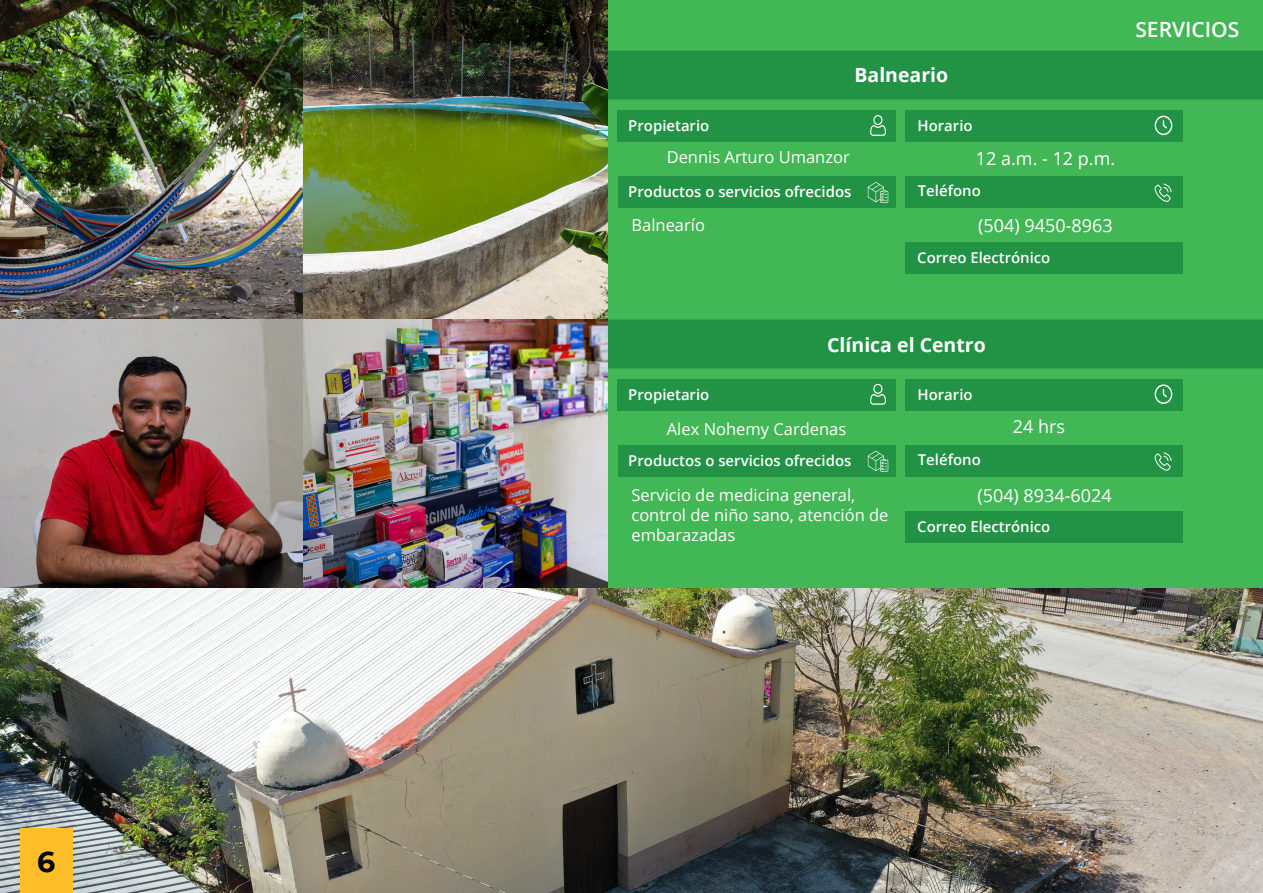
<style>
.page{position:relative;width:1263px;height:893px;background:#fff}
.page>*{position:absolute;margin:0;border:0;box-sizing:border-box;transform-origin:0 0}
.t1{font:700 28.5px "Montserrat";color:#000001}
.t2{font:600 21px "Open Sans";color:#fff}
.t3{font:700 19.5px "Open Sans";color:#fff}
.t4{font:18px "Open Sans";color:#fff}
.t5{font:16.5px/19.8px "Open Sans";color:#fff}
.t6{font:600 15px "Open Sans";color:#fff}
</style>
<div class="page">
<div style="left:608px;top:0;width:655px;height:588px;background:#42b756"></div>
<div style="left:608px;top:51px;width:655px;height:49px;background:#229345"></div>
<div style="left:617px;top:110px;width:278px;height:32px;background:#229345"></div>
<div style="left:618px;top:176px;width:278px;height:32px;background:#229345"></div>
<div style="left:905px;top:110px;width:278px;height:32px;background:#229345"></div>
<div style="left:905px;top:176px;width:278px;height:32px;background:#229345"></div>
<svg style="left:1154px;top:184px;width:17px;height:18px"></svg>
<svg style="left:1155px;top:116px;width:17px;height:19px"></svg>
<svg style="left:870px;top:115px;width:16px;height:21px"></svg>
<svg style="left:868px;top:182px;width:20px;height:21px"></svg>
<div style="left:905px;top:243px;width:278px;height:31px;background:#229345"></div>
<div style="left:608px;top:319px;width:655px;height:49px;background:#229345"></div>
<div style="left:617px;top:379px;width:278px;height:32px;background:#229345"></div>
<div style="left:618px;top:445px;width:278px;height:32px;background:#229345"></div>
<div style="left:905px;top:379px;width:278px;height:31px;background:#229345"></div>
<div style="left:905px;top:445px;width:278px;height:32px;background:#229345"></div>
<svg style="left:1154px;top:452px;width:17px;height:19px"></svg>
<svg style="left:1155px;top:384px;width:17px;height:20px"></svg>
<svg style="left:870px;top:384px;width:16px;height:21px"></svg>
<svg style="left:868px;top:451px;width:20px;height:21px"></svg>
<div style="left:905px;top:511px;width:278px;height:32px;background:#229345"></div>
<img style="left:0;top:0;width:608px;height:588px">
<img style="left:0;top:588px;width:1263px;height:305px">
<div style="left:20px;top:828px;width:53px;height:65px;background:#febe2a"></div>
<p class="t1" style="left:37px;top:842px;width:20px">6</p>
<p class="t6" style="left:628px;top:115px;width:83px">Propietario</p>
<p class="t3" style="left:854px;top:62px;width:95px">Balneario</p>
<p class="t6" style="left:917px;top:115px;width:57px">Horario</p>
<p class="t5" style="left:667px;top:147px;width:185px">Dennis Arturo Umanzor</p>
<p class="t6" style="left:628px;top:182px;width:225px">Productos o servicios ofrecidos</p>
<p class="t4" style="left:976px;top:146px;width:141px">12 a.m. - 12 p.m.</p>
<p class="t6" style="left:918px;top:181px;width:64px">Teléfono</p>
<p class="t5" style="left:631px;top:215px;width:75px">Balnearío</p>
<p class="t4" style="left:978px;top:213px;width:136px">(504) 9450-8963</p>
<p class="t6" style="left:917px;top:247px;width:135px">Correo Electrónico</p>
<p class="t2" style="left:1135px;top:15px;width:105px">SERVICIOS</p>
<p class="t6" style="left:628px;top:384px;width:83px">Propietario</p>
<p class="t3" style="left:827px;top:331px;width:160px">Clínica el Centro</p>
<p class="t6" style="left:917px;top:384px;width:57px">Horario</p>
<p class="t5" style="left:667px;top:419px;width:181px">Alex Nohemy Cardenas</p>
<p class="t6" style="left:628px;top:450px;width:225px">Productos o servicios ofrecidos</p>
<p class="t6" style="left:918px;top:450px;width:64px">Teléfono</p>
<p class="t4" style="left:1013px;top:414px;width:54px">24 hrs</p>
<p class="t5" style="left:631px;top:485px;width:258px">Servicio de medicina general, control de niño sano, atención de embarazadas</p>
<p class="t4" style="left:977px;top:483px;width:136px">(504) 8934-6024</p>
<p class="t6" style="left:917px;top:516px;width:135px">Correo Electrónico</p>
</div>
